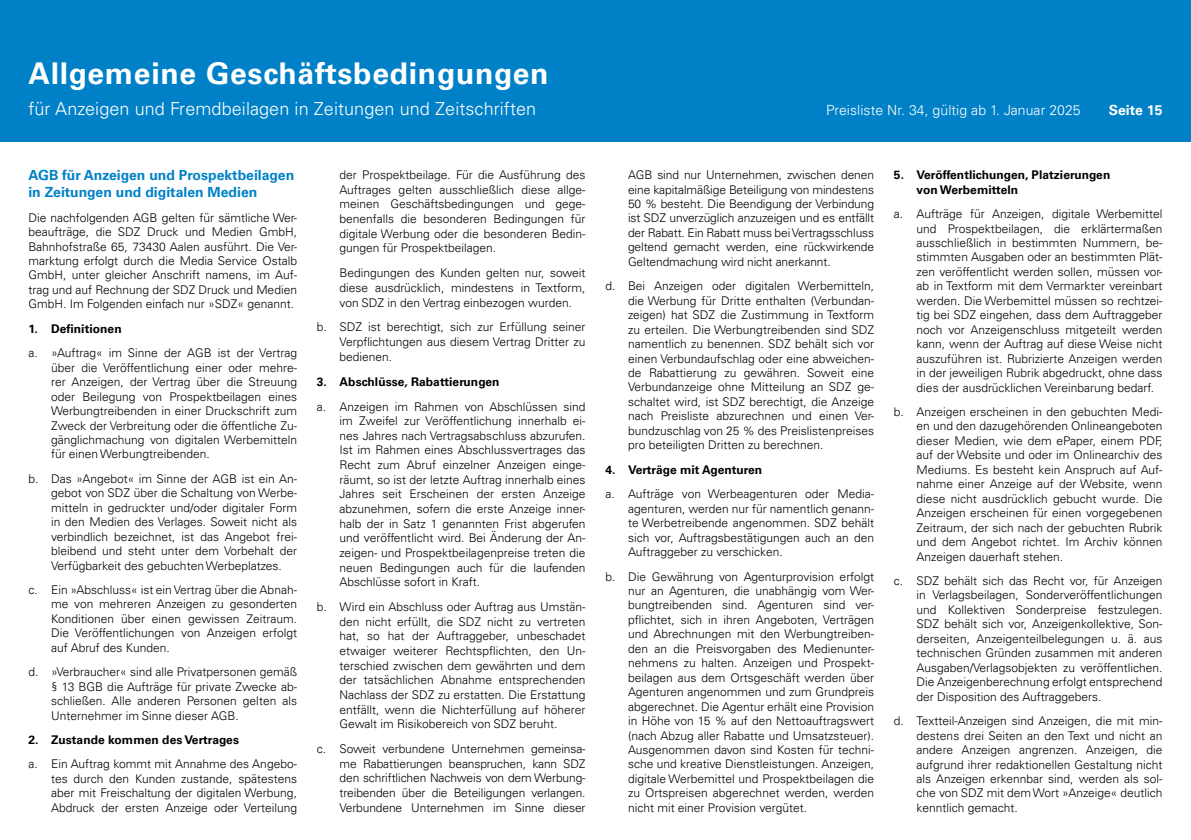
<style>
.page{position:relative;width:1191px;height:840px;background:#fff}
.page>*{position:absolute;margin:0;border:0;box-sizing:border-box;transform-origin:0 0}
.t1{font:700 30px "Univers LT Pro 65";letter-spacing:.025em;color:#fff}
.t2{font:300 18px "Univers LT Pro 45";letter-spacing:.005em;color:#fff}
.t3{font:700 14px/16.8px "Univers LT Pro 65";color:#0081c7}
.t4{font:300 14px "Univers LT Pro 45";letter-spacing:.005em;color:#fff}
.t5{font:700 14px "Univers LT Pro 65";letter-spacing:.005em;color:#fff}
.t6{font:300 12px/14.4px "Univers LT Pro 45";color:#000;text-align:justify}
.t7{font:700 12px/14.4px "Univers LT Pro 65";letter-spacing:.005em;color:#000}
</style>
<div class="page">
<div style="left:0;top:0;width:1191px;height:142px;background:#0081c7"></div>
<h1 class="t1" style="left:28px;top:52px;width:522px">Allgemeine Geschäftsbedingungen</h1>
<h2 class="t2" style="left:28px;top:97px;width:509px">für Anzeigen und Fremdbeilagen in Zeitungen und Zeitschriften</h2>
<p class="t4" style="left:826px;top:101px;width:256px">Preisliste Nr. 34, gültig ab 1. Januar 2025</p>
<p class="t5" style="left:1108px;top:100px;width:55px">Seite 15</p>
<p class="t3" style="left:28px;top:166px;width:267px">AGB für Anzeigen und Prospektbeilagen in Zeitungen und digitalen Medien</p>
<p class="t6" style="left:28px;top:210px;width:270px">Die nachfolgenden AGB gelten für sämtliche Wer&shy;beaufträge, die SDZ Druck und Medien GmbH, Bahnhofstraße 65, 73430 Aalen ausführt. Die Ver&shy;marktung erfolgt durch die Media Service Ostalb GmbH, unter gleicher Anschrift namens, im Auf&shy;trag und auf Rechnung der SDZ Druck und Medien GmbH. Im Folgenden einfach nur »SDZ« genannt.</p>
<p class="t7" style="left:28px;top:320px;width:95px">1. Definitionen</p>
<p class="t6" style="left:51px;top:345px;width:247px;text-indent:-23px">a. »Auftrag« im Sinne der AGB ist der Vertrag über die Veröffentlichung einer oder mehre&shy;rer Anzeigen, der Vertrag über die Streuung oder Beilegung von Prospektbeilagen eines Werbungtreibenden in einer Druckschrift zum Zweck der Verbreitung oder die öffentliche Zu&shy;gänglichmachung von digitalen Werbemitteln für einen Werbungtreibenden.</p>
<p class="t6" style="left:51px;top:471px;width:247px;text-indent:-23px">b. Das »Angebot« im Sinne der AGB ist ein An&shy;gebot von SDZ über die Schaltung von Werbe&shy;mitteln in gedruckter und/oder digitaler Form in den Medien des Verlages. Soweit nicht als verbindlich bezeichnet, ist das Angebot frei&shy;bleibend und steht unter dem Vorbehalt der Verfügbarkeit des gebuchten Werbeplatzes.</p>
<p class="t6" style="left:51px;top:582px;width:247px;text-indent:-23px">c. Ein »Abschluss« ist ein Vertrag über die Abnah&shy;me von mehreren Anzeigen zu gesonderten Konditionen über einen gewissen Zeitraum.<br>Die Veröffentlichungen von Anzeigen erfolgt auf Abruf des Kunden.</p>
<p class="t6" style="left:51px;top:664px;width:247px;text-indent:-23px">d. »Verbraucher« sind alle Privatpersonen gemäß § 13 BGB die Aufträge für private Zwecke ab&shy;schließen. Alle anderen Personen gelten als Unternehmer im Sinne dieser AGB.</p>
<p class="t7" style="left:28px;top:731px;width:212px">2. Zustande kommen des Vertrages</p>
<p class="t6" style="left:51px;top:756px;width:247px;text-indent:-23px">a. Ein Auftrag kommt mit Annahme des Angebo&shy;tes durch den Kunden zustande, spätestens aber mit Freischaltung der digitalen Werbung, Abdruck der ersten Anzeige oder Verteilung</p>
<p class="t6" style="left:339px;top:167px;width:247px">der Prospektbeilage. Für die Ausführung des Auftrages gelten ausschließlich diese allge&shy;meinen Geschäftsbedingungen und gege&shy;benenfalls die besonderen Bedingungen für digitale Werbung oder die besonderen Bedin&shy;gungen für Prospektbeilagen.</p>
<p class="t6" style="left:339px;top:265px;width:247px">Bedingungen des Kunden gelten nur, soweit diese ausdrücklich, mindestens in Textform, von SDZ in den Vertrag einbezogen wurden.</p>
<p class="t6" style="left:339px;top:319px;width:247px;text-indent:-23px">b. SDZ ist berechtigt, sich zur Erfüllung seiner Verpflichtungen aus diesem Vertrag Dritter zu bedienen.</p>
<p class="t7" style="left:317px;top:373px;width:184px">3. Abschlüsse, Rabattierungen</p>
<p class="t6" style="left:339px;top:398px;width:247px;text-indent:-23px">a. Anzeigen im Rahmen von Abschlüssen sind im Zweifel zur Veröffentlichung innerhalb ei&shy;nes Jahres nach Vertragsabschluss abzurufen.<br>Ist im Rahmen eines Abschlussvertrages das Recht zum Abruf einzelner Anzeigen einge&shy;räumt, so ist der letzte Auftrag innerhalb eines Jahres seit Erscheinen der ersten Anzeige abzunehmen, sofern die erste Anzeige inner&shy;halb der in Satz 1 genannten Frist abgerufen und veröffentlicht wird. Bei Änderung der An&shy;zeigen- und Prospektbeilagenpreise treten die neuen Bedingungen auch für die laufenden Abschlüsse sofort in Kraft.</p>
<p class="t6" style="left:339px;top:599px;width:247px;text-indent:-23px">b. Wird ein Abschluss oder Auftrag aus Umstän&shy;den nicht erfüllt, die SDZ nicht zu vertreten hat, so hat der Auftraggeber, unbeschadet etwaiger weiterer Rechtspflichten, den Un&shy;terschied zwischen dem gewährten und dem der tatsächlichen Abnahme entsprechenden Nachlass der SDZ zu erstatten. Die Erstattung entfällt, wenn die Nichterfüllung auf höherer Gewalt im Risikobereich von SDZ beruht.</p>
<p class="t6" style="left:339px;top:740px;width:247px;text-indent:-23px">c. Soweit verbundene Unternehmen gemeinsa&shy;me Rabattierungen beanspruchen, kann SDZ den schriftlichen Nachweis von dem Werbung&shy;treibenden über die Beteiligungen verlangen.<br>Verbundene Unternehmen im Sinne dieser</p>
<p class="t6" style="left:628px;top:167px;width:247px">AGB sind nur Unternehmen, zwischen denen eine kapitalmäßige Beteiligung von mindestens 50 % besteht. Die Beendigung der Verbindung ist SDZ unverzüglich anzuzeigen und es entfällt der Rabatt. Ein Rabatt muss bei Vertragsschluss geltend gemacht werden, eine rückwirkende Geltendmachung wird nicht anerkannt.</p>
<p class="t6" style="left:628px;top:278px;width:247px;text-indent:-23px">d. Bei Anzeigen oder digitalen Werbemitteln, die Werbung für Dritte enthalten (Verbundan&shy;zeigen) hat SDZ die Zustimmung in Textform zu erteilen. Die Werbungtreibenden sind SDZ namentlich zu benennen. SDZ behält sich vor einen Verbundaufschlag oder eine abweichen&shy;de Rabattierung zu gewähren. Soweit eine Verbundanzeige ohne Mitteilung an SDZ ge&shy;schaltet wird, ist SDZ berechtigt, die Anzeige nach Preisliste abzurechnen und einen Ver&shy;bundzuschlag von 25 % des Preislistenpreises pro beteiligten Dritten zu berechnen.</p>
<p class="t7" style="left:605px;top:461px;width:158px">4. Verträge mit Agenturen</p>
<p class="t6" style="left:628px;top:486px;width:247px;text-indent:-23px">a. Aufträge von Werbeagenturen oder Media&shy;agenturen, werden nur für namentlich genann&shy;te Werbetreibende angenommen. SDZ behält sich vor, Auftragsbestätigungen auch an den Auftraggeber zu verschicken.</p>
<p class="t6" style="left:628px;top:568px;width:247px;text-indent:-23px">b. Die Gewährung von Agenturprovision erfolgt nur an Agenturen, die unabhängig vom Wer&shy;bungtreibenden sind. Agenturen sind ver&shy;pflichtet, sich in ihren Angeboten, Verträgen und Abrechnungen mit den Werbungtreiben&shy;den an die Preisvorgaben des Medienunter&shy;nehmens zu halten. Anzeigen und Prospekt&shy;beilagen aus dem Ortsgeschäft werden über Agenturen angenommen und zum Grundpreis abgerechnet. Die Agentur erhält eine Provision in Höhe von 15 % auf den Nettoauftragswert (nach Abzug aller Rabatte und Umsatzsteuer).<br>Ausgenommen davon sind Kosten für techni&shy;sche und kreative Dienstleistungen. Anzeigen, digitale Werbemittel und Prospektbeilagen die zu Ortspreisen abgerechnet werden, werden nicht mit einer Provision vergütet.</p>
<p class="t7" style="left:916px;top:167px;width:195px;text-indent:-23px">5. Veröffentlichungen, Platzierungen von Werbemitteln</p>
<p class="t6" style="left:916px;top:206px;width:247px;text-indent:-23px">a. Aufträge für Anzeigen, digitale Werbemittel und Prospektbeilagen, die erklärtermaßen ausschließlich in bestimmten Nummern, be&shy;stimmten Ausgaben oder an bestimmten Plät&shy;zen veröffentlicht werden sollen, müssen vor&shy;ab in Textform mit dem Vermarkter vereinbart werden. Die Werbemittel müssen so rechtzei&shy;tig bei SDZ eingehen, dass dem Auftraggeber noch vor Anzeigenschluss mitgeteilt werden kann, wenn der Auftrag auf diese Weise nicht auszuführen ist. Rubrizierte Anzeigen werden in der jeweiligen Rubrik abgedruckt, ohne dass dies der ausdrücklichen Vereinbarung bedarf.</p>
<p class="t6" style="left:916px;top:404px;width:247px;text-indent:-23px">b. Anzeigen erscheinen in den gebuchten Medi&shy;en und den dazugehörenden Onlineangeboten dieser Medien, wie dem ePaper, einem PDF, auf der Website und oder im Onlinearchiv des Mediums. Es besteht kein Anspruch auf Auf&shy;nahme einer Anzeige auf der Website, wenn diese nicht ausdrücklich gebucht wurde. Die Anzeigen erscheinen für einen vorgegebenen Zeitraum, der sich nach der gebuchten Rubrik und dem Angebot richtet. Im Archiv können Anzeigen dauerhaft stehen.</p>
<p class="t6" style="left:916px;top:573px;width:247px;text-indent:-23px">c. SDZ behält sich das Recht vor, für Anzeigen in Verlagsbeilagen, Sonderveröffentlichungen und Kollektiven Sonderpreise festzulegen.<br>SDZ behält sich vor, Anzeigenkollektive, Son&shy;derseiten, Anzeigenteilbelegungen u. ä. aus technischen Gründen zusammen mit anderen Ausgaben/Verlagsobjekten zu veröffentlichen.<br>Die Anzeigenberechnung erfolgt entsprechend der Disposition des Auftraggebers.</p>
<p class="t6" style="left:916px;top:713px;width:247px;text-indent:-23px">d. Textteil-Anzeigen sind Anzeigen, die mit min&shy;destens drei Seiten an den Text und nicht an andere Anzeigen angrenzen. Anzeigen, die aufgrund ihrer redaktionellen Gestaltung nicht als Anzeigen erkennbar sind, werden als sol&shy;che von SDZ mit dem Wort »Anzeige« deutlich kenntlich gemacht.</p>
</div>
